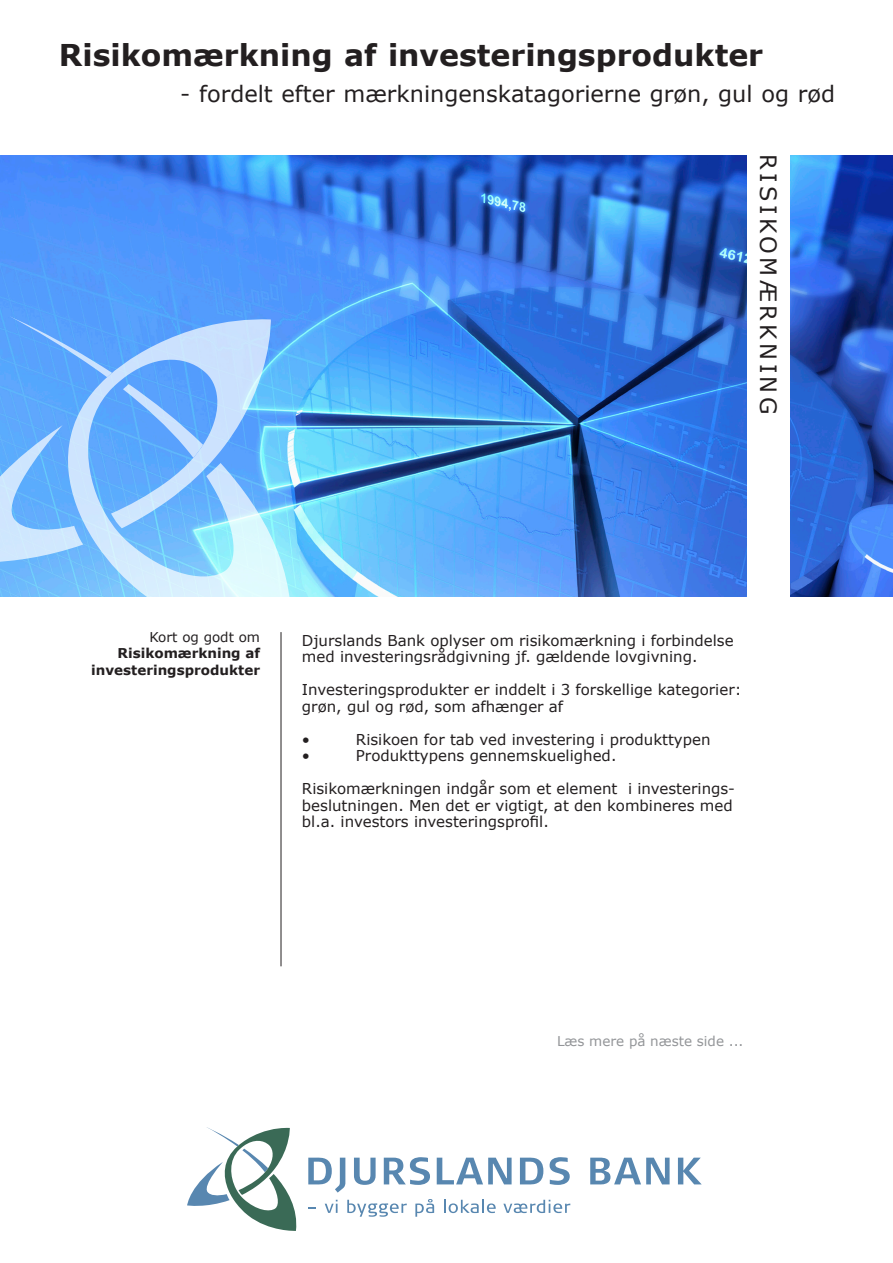
<style>
.page{position:relative;width:893px;height:1263px;background:#fff}
.page>*{position:absolute;margin:0;border:0;box-sizing:border-box;transform-origin:0 0}
.Normal{font:700 30px "Verdana";color:#231f20}
.Normal-2{font:22.5px "Verdana";color:#231f20}
.Normal-3{font:22.5px "Verdana";letter-spacing:.15em;color:#231f20}
.t1{font:15px/16.5px "Verdana";color:#231f20}
.t2{font:700 13.5px "Verdana";color:#231f20}
.t3{font:13.5px "Verdana";color:#939598}
.t4{font:13.5px "Verdana";color:#231f20}
</style>
<div class="page">
<svg style="left:308px;top:1157px;width:37px;height:35px"></svg>
<svg style="left:354px;top:1158px;width:22px;height:27px"></svg>
<svg style="left:384px;top:1157px;width:46px;height:28px"></svg>
<svg style="left:437px;top:1158px;width:75px;height:26px"></svg>
<svg style="left:520px;top:1157px;width:23px;height:28px"></svg>
<svg style="left:550px;top:1157px;width:20px;height:28px"></svg>
<svg style="left:590px;top:1158px;width:80px;height:27px"></svg>
<svg style="left:678px;top:1158px;width:23px;height:26px"></svg>
<svg style="left:325px;top:1200px;width:13px;height:13px"></svg>
<svg style="left:347px;top:1200px;width:60px;height:17px"></svg>
<svg style="left:415px;top:1199px;width:19px;height:18px"></svg>
<svg style="left:444px;top:1200px;width:52px;height:13px"></svg>
<svg style="left:503px;top:1200px;width:67px;height:13px"></svg>
<svg style="left:187px;top:1127px;width:110px;height:104px"></svg>
<img style="left:0;top:155px;width:893px;height:442px">
<div style="left:747px;top:150px;width:43px;height:458px;background:#fff"></div>
<svg style="left:0;top:425px;width:60px;height:145px;background:#89c3fc"></svg>
<svg style="left:9px;top:316px;width:51px;height:61px;background:#5ba5fc"></svg>
<svg style="left:60px;top:316px;width:237px;height:281px;background:#8ac6fc"></svg>
<hr style="left:281px;top:632px;width:1px;height:334px;background:#231f20">
<p class="Normal" style="left:59px;top:33px;width:706px">Risikomærkning af investeringsprodukter</p>
<p class="Normal-2" style="left:180px;top:78px;width:656px">- fordelt efter mærkningenskatagorierne grøn, gul og rød</p>
<p class="Normal-3" style="left:784px;top:154px;width:261px;rotate:90deg">RISIKOMÆRKNING</p>
<p class="t4" style="left:149px;top:628px;width:112px">Kort og godt om</p>
<p class="t2" style="left:118px;top:644px;width:144px">Risikomærkning af</p>
<p class="t2" style="left:91px;top:660px;width:170px">investeringsprodukter</p>
<p class="t1" style="left:302px;top:632px;width:433px">Djurslands Bank oplyser om risikomærkning i forbindelse med investeringsrådgivning jf. gældende lovgivning.</p>
<p class="t1" style="left:302px;top:681px;width:441px">Investeringsprodukter er inddelt i 3 forskellige kategorier: grøn, gul og rød, som afhænger af</p>
<p class="t1" style="left:302px;top:731px;width:10px">•</p>
<p class="t1" style="left:356px;top:731px;width:356px">Risikoen for tab ved investering i produkttypen</p>
<p class="t1" style="left:302px;top:747px;width:10px">•</p>
<p class="t1" style="left:356px;top:747px;width:262px">Produkttypens gennemskuelighed.</p>
<p class="t1" style="left:302px;top:780px;width:435px">Risikomærkningen indgår som et element i investerings&shy;beslutningen. Men det er vigtigt, at den kombineres med bl.a. investors investeringsprofil.</p>
<p class="t3" style="left:557px;top:1031px;width:188px">Læs mere på næste side ...</p>
</div>
